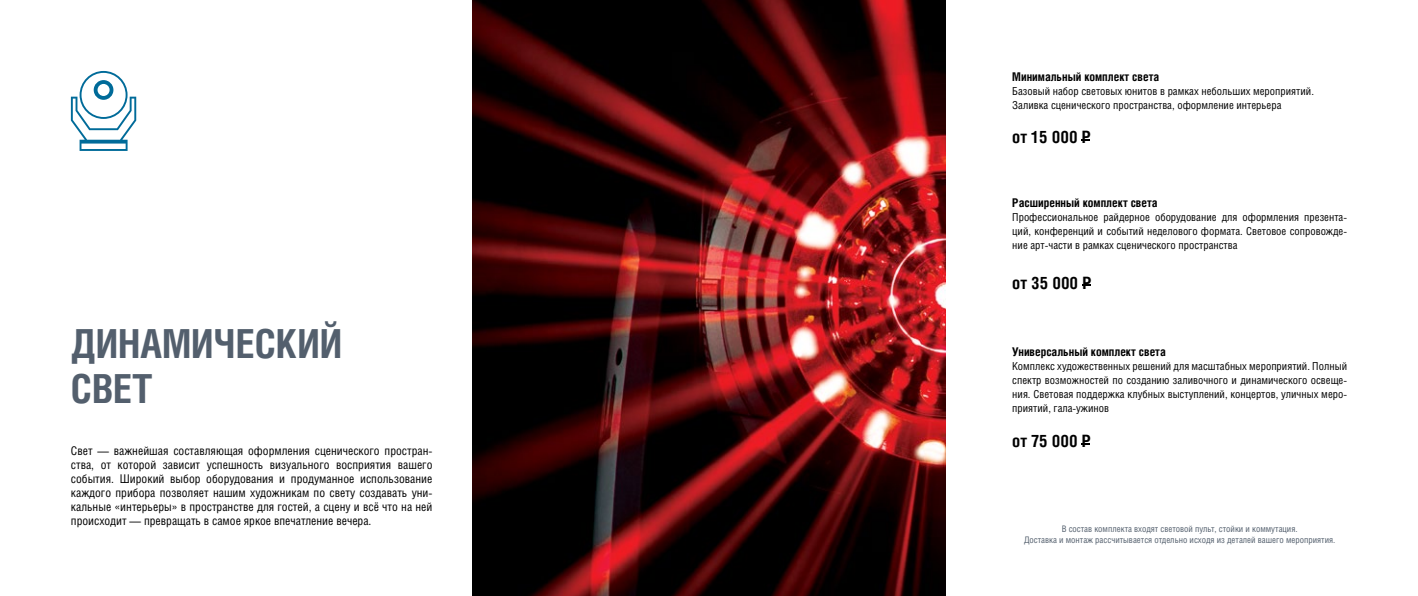
<style>
.page{position:relative;width:1418px;height:596px;background:#fff}
.page>*{position:absolute;margin:0;border:0;box-sizing:border-box;transform-origin:0 0}
.t1{font:700 40px/45px "Helios Cond C";color:#535f6d}
.t2{font:700 17px "Helios Cond C";color:#000}
.t3{font:12px/14px "Helios Cond C";color:#000;text-align:justify}
.t4{font:700 12px "Helios Cond C";color:#000}
.t5{font:11px/14px "Helios Cond C";color:#000;text-align:justify}
.t6{font:9px/11px "Helios Cond C";color:#535f6d;text-align:center}
</style>
<div class="page">
<hr style="left:1414px;top:207px;width:3px;height:187px;background:#000">
<svg style="left:71px;top:71px;width:65px;height:80px"></svg>
<img style="left:473px;top:0;width:472px;height:595px">
<svg style="left:1081px;top:139px;width:8px;height:2px"></svg>
<svg style="left:1082px;top:284px;width:8px;height:2px"></svg>
<h1 class="t1" style="left:71px;top:319px;width:273px">ДИНАМИЧЕСКИЙ<br>СВЕТ</h1>
<p class="t3" style="left:71px;top:443px;width:363px">Свет — важнейшая составляющая оформления сценического простран&shy;ства, от которой зависит успешность визуального восприятия вашего события. Широкий выбор оборудования и продуманное использование каждого прибора позволяет нашим художникам по свету создавать уни&shy;кальные «интерьеры» в пространстве для гостей, а сцену и всё что на ней происходит — превращать в самое яркое впечатление вечера.</p>
<p class="t4" style="left:1012px;top:69px;width:148px">Минимальный комплект света</p>
<p class="t5" style="left:1012px;top:83px;width:303px">Базовый набор световых юнитов в рамках небольших мероприятий.<br>Заливка сценического пространства, оформление интерьера</p>
<h2 class="t2" style="left:1012px;top:127px;width:80px">от 15 000 Р</h2>
<p class="t4" style="left:1012px;top:196px;width:147px">Расширенный комплект света</p>
<p class="t5" style="left:1012px;top:210px;width:336px">Профессиональное райдерное оборудование для оформления презента&shy;ций, конференций и событий неделового формата. Световое сопровожде&shy;ние арт-части в рамках сценического пространства</p>
<h2 class="t2" style="left:1012px;top:272px;width:81px">от 35 000 Р</h2>
<p class="t4" style="left:1012px;top:344px;width:155px">Универсальный комплект света</p>
<p class="t5" style="left:1012px;top:358px;width:336px">Комплекс художественных решений для масштабных мероприятий. Полный спектр возможностей по созданию заливочного и динамического освеще&shy;ния. Световая поддержка клубных выступлений, концертов, уличных меро&shy;приятий, гала-ужинов</p>
<h2 class="t2" style="left:1012px;top:431px;width:80px">от 75 000 Р</h2>
<p class="t6" style="left:1024px;top:523px;width:313px">В состав комплекта входят световой пульт, стойки и коммутация.<br>Доставка и монтаж рассчитывается отдельно исходя из деталей вашего мероприятия.</p>
</div>
